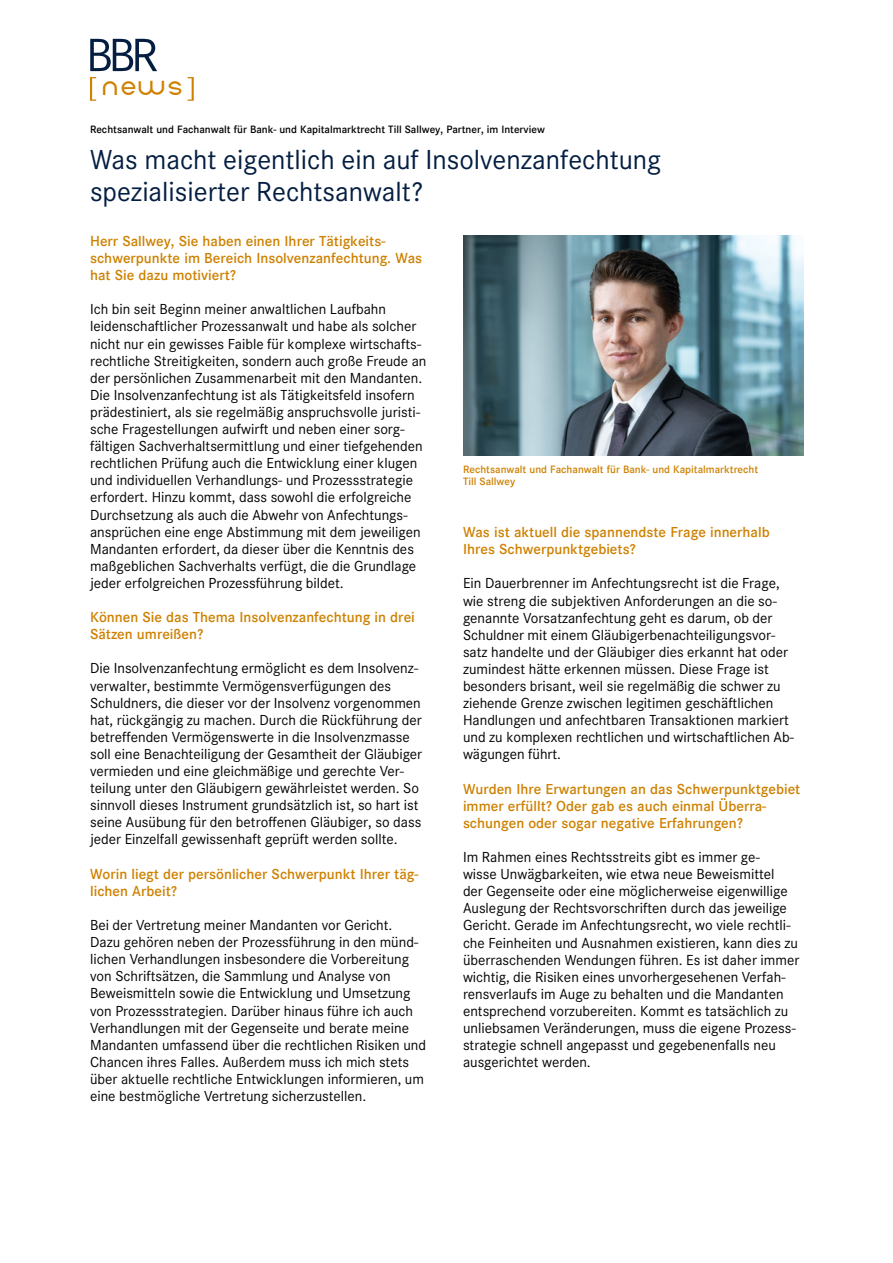
<style>
.page{position:relative;width:893px;height:1263px;background:#fff}
.page>*{position:absolute;margin:0;border:0;box-sizing:border-box;transform-origin:0 0}
.t1{font:27px/32.4px "Corporate SBQ";color:#041e42}
.t2{font:19.95px "Edition";color:#ce8100}
.t3{font:14.25px/17.1px "Corporate SBQ";color:#000}
.t4{font:500 14.25px/17.1px "Corporate SBQ";color:#ce8100}
.t5{font:500 10.5px "Corporate SBQ";color:#000}
.t6{font:500 10.5px/12.6px "Corporate SBQ";color:#ce8100}
</style>
<div class="page">
<svg style="left:90px;top:39px;width:67px;height:32px"></svg>
<svg style="left:90px;top:77px;width:6px;height:24px"></svg>
<svg style="left:188px;top:77px;width:6px;height:24px"></svg>
<img style="left:463px;top:236px;width:340px;height:219px">
<h2 class="t2" style="left:103px;top:78px;width:82px">NEWS</h2>
<p class="t5" style="left:90px;top:123px;width:456px">Rechtsanwalt und Fachanwalt für Bank- und Kapitalmarktrecht Till Sallwey, Partner, im Interview</p>
<h1 class="t1" style="left:90px;top:143px;width:572px">Was macht eigentlich ein auf Insolvenzanfechtung spezialisierter Rechtsanwalt?</h1>
<p class="t4" style="left:90px;top:233px;width:334px">Herr Sallwey, Sie haben einen Ihrer Tätigkeits&shy;schwerpunkte im Bereich Insolvenzanfechtung. Was hat Sie dazu motiviert?</p>
<p class="t3" style="left:90px;top:301px;width:338px">Ich bin seit Beginn meiner anwaltlichen Laufbahn leidenschaftlicher Prozessanwalt und habe als solcher nicht nur ein gewisses Faible für komplexe wirtschafts&shy;rechtliche Streitigkeiten, sondern auch große Freude an der persönlichen Zusammenarbeit mit den Mandanten.<br>Die Insolvenzanfechtung ist als Tätigkeitsfeld insofern prädestiniert, als sie regelmäßig anspruchsvolle juristi&shy;sche Fragestellungen aufwirft und neben einer sorg&shy;fältigen Sachverhaltsermittlung und einer tiefgehenden rechtlichen Prüfung auch die Entwicklung einer klugen und individuellen Verhandlungs- und Prozessstrategie erfordert. Hinzu kommt, dass sowohl die erfolgreiche Durchsetzung als auch die Abwehr von Anfechtungs&shy;ansprüchen eine enge Abstimmung mit dem jeweiligen Mandanten erfordert, da dieser über die Kenntnis des maßgeblichen Sachverhalts verfügt, die die Grundlage jeder erfolgreichen Prozessführung bildet.</p>
<p class="t4" style="left:90px;top:609px;width:326px">Können Sie das Thema Insolvenzanfechtung in drei<br>Sätzen umreißen?</p>
<p class="t3" style="left:90px;top:660px;width:334px">Die Insolvenzanfechtung ermöglicht es dem Insolvenz&shy;verwalter, bestimmte Vermögensverfügungen des Schuldners, die dieser vor der Insolvenz vorgenommen hat, rückgängig zu machen. Durch die Rückführung der betreffenden Vermögenswerte in die Insolvenzmasse soll eine Benachteiligung der Gesamtheit der Gläubiger vermieden und eine gleichmäßige und gerechte Ver&shy;teilung unter den Gläubigern gewährleistet werden. So sinnvoll dieses Instrument grundsätzlich ist, so hart ist seine Ausübung für den betroffenen Gläubiger, so dass jeder Einzelfall gewissenhaft geprüft werden sollte.</p>
<p class="t4" style="left:90px;top:865px;width:330px">Worin liegt der persönlicher Schwerpunkt Ihrer täg&shy;lichen Arbeit?</p>
<p class="t3" style="left:90px;top:917px;width:338px">Bei der Vertretung meiner Mandanten vor Gericht.<br>Dazu gehören neben der Prozessführung in den münd&shy;lichen Verhandlungen insbesondere die Vorbereitung von Schriftsätzen, die Sammlung und Analyse von Beweismitteln sowie die Entwicklung und Umsetzung von Prozessstrategien. Darüber hinaus führe ich auch Verhandlungen mit der Gegenseite und berate meine Mandanten umfassend über die rechtlichen Risiken und Chancen ihres Falles. Außerdem muss ich mich stets über aktuelle rechtliche Entwicklungen informieren, um eine bestmögliche Vertretung sicherzustellen.</p>
<p class="t6" style="left:463px;top:463px;width:297px">Rechtsanwalt und Fachanwalt für Bank- und Kapitalmarktrecht<br>Till Sallwey</p>
<p class="t4" style="left:463px;top:524px;width:308px">Was ist aktuell die spannendste Frage innerhalb<br>Ihres Schwerpunktgebiets?</p>
<p class="t3" style="left:463px;top:575px;width:333px">Ein Dauerbrenner im Anfechtungsrecht ist die Frage, wie streng die subjektiven Anforderungen an die so&shy;genannte Vorsatzanfechtung geht es darum, ob der Schuldner mit einem Gläubigerbenachteiligungsvor&shy;satz handelte und der Gläubiger dies erkannt hat oder zumindest hätte erkennen müssen. Diese Frage ist besonders brisant, weil sie regelmäßig die schwer zu ziehende Grenze zwischen legitimen geschäftlichen Handlungen und anfechtbaren Transaktionen markiert und zu komplexen rechtlichen und wirtschaftlichen Ab&shy;wägungen führt.</p>
<p class="t4" style="left:463px;top:780px;width:339px">Wurden Ihre Erwartungen an das Schwerpunktgebiet immer erfüllt? Oder gab es auch einmal Überra&shy;schungen oder sogar negative Erfahrungen?</p>
<p class="t3" style="left:463px;top:849px;width:338px">Im Rahmen eines Rechtsstreits gibt es immer ge-<br>wisse Unwägbarkeiten, wie etwa neue Beweismittel<br>der Gegenseite oder eine möglicherweise eigenwillige Auslegung der Rechtsvorschriften durch das jeweilige Gericht. Gerade im Anfechtungsrecht, wo viele rechtli&shy;che Feinheiten und Ausnahmen existieren, kann dies zu überraschenden Wendungen führen. Es ist daher immer wichtig, die Risiken eines unvorhergesehenen Verfah&shy;rensverlaufs im Auge zu behalten und die Mandanten entsprechend vorzubereiten. Kommt es tatsächlich zu unliebsamen Veränderungen, muss die eigene Prozess&shy;strategie schnell angepasst und gegebenenfalls neu ausgerichtet werden.</p>
</div>
